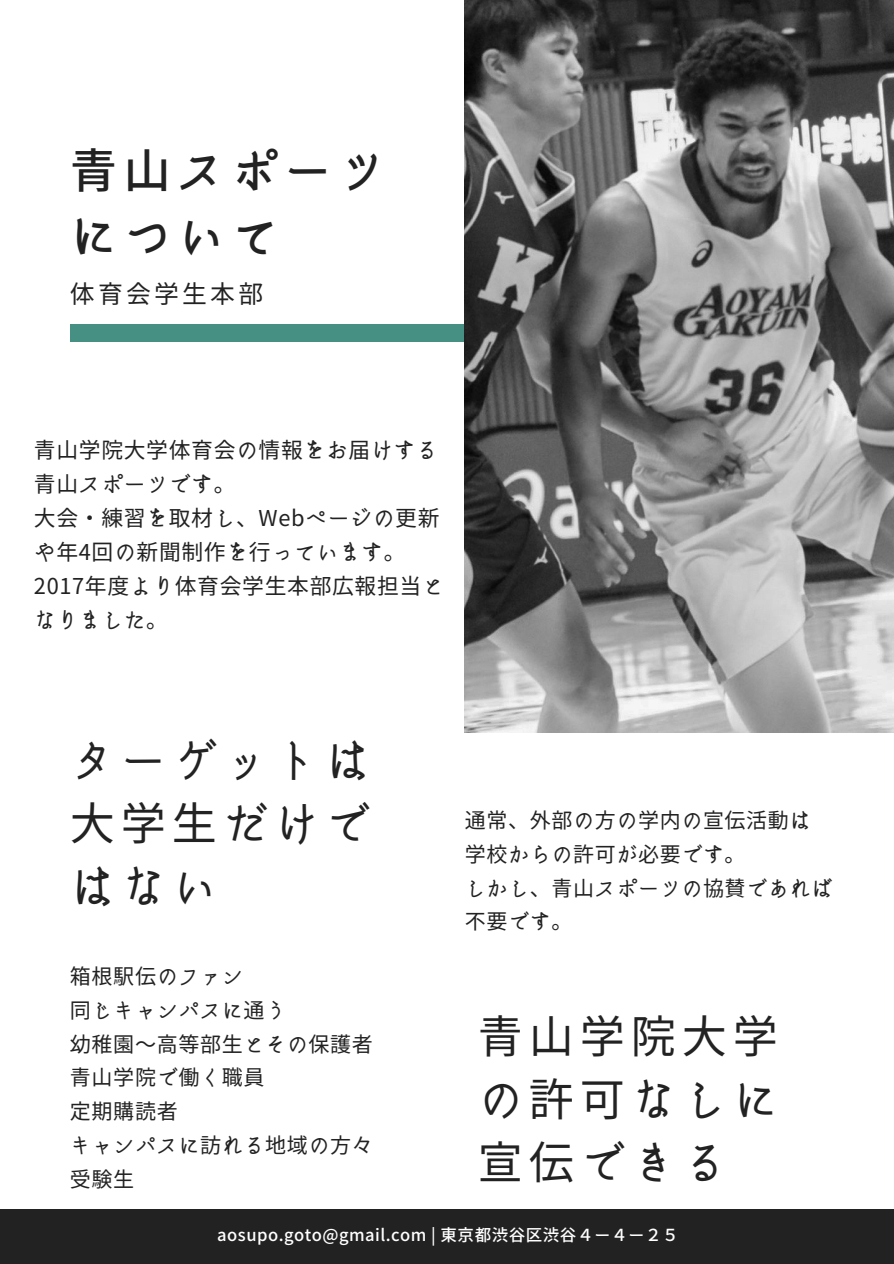
<style>
.page{position:relative;width:894px;height:1264px;background:#fff}
.page>*{position:absolute;margin:0;border:0;box-sizing:border-box;transform-origin:0 0}
.t1{font:500 47.4px "irohakaku C";letter-spacing:.13em;color:#222}
.t2{font:45.15px/63px "irohakaku C";letter-spacing:.13em;color:#222}
.t3{font:24.9px "irohakaku C";letter-spacing:.13em;color:#222}
.t4{font:21.75px/33.9px "irohakaku C";letter-spacing:.03em;color:#222}
.t5{font:21px "irohakaku C";letter-spacing:.03em;color:#222}
.t6{font:500 16.5px "irohakaku C";letter-spacing:.03em;color:#fff}
</style>
<div class="page">
<div style="left:70px;top:324px;width:823px;height:17px;background:#458f83"></div>
<img style="left:464px;top:0;width:429px;height:733px">
<div style="left:0;top:1209px;width:893px;height:54px;background:#222"></div>
<p class="t1" style="left:70px;top:137px;width:317px">青山スポーツ</p>
<p class="t1" style="left:70px;top:202px;width:210px">について</p>
<p class="t3" style="left:70px;top:277px;width:195px">体育会学生本部</p>
<p class="t4" style="left:34px;top:432px;width:405px">青山学院大学体育会の情報をお届けする青山スポーツです。</p>
<p class="t4" style="left:34px;top:500px;width:407px">大会・練習を取材し、Webページの更新や年4回の新聞制作を行っています。</p>
<p class="t4" style="left:34px;top:568px;width:411px">2017年度より体育会学生本部広報担当となりました。</p>
<p class="t2" style="left:70px;top:728px;width:301px">ターゲットは</p>
<p class="t2" style="left:70px;top:791px;width:301px">大学生だけではない</p>
<p class="t5" style="left:70px;top:961px;width:174px">箱根駅伝のファン</p>
<p class="t5" style="left:70px;top:995px;width:218px">同じキャンパスに通う</p>
<p class="t5" style="left:70px;top:1029px;width:304px">幼稚園～高等部生とその保護者</p>
<p class="t5" style="left:70px;top:1062px;width:196px">青山学院で働く職員</p>
<p class="t5" style="left:70px;top:1096px;width:109px">定期購読者</p>
<p class="t5" style="left:70px;top:1130px;width:304px">キャンパスに訪れる地域の方々</p>
<p class="t5" style="left:70px;top:1164px;width:66px">受験生</p>
<p class="t5" style="left:464px;top:805px;width:347px">通常、外部の方の学内の宣伝活動は</p>
<p class="t5" style="left:464px;top:839px;width:282px">学校からの許可が必要です。</p>
<p class="t5" style="left:464px;top:873px;width:369px">しかし、青山スポーツの協賛であれば</p>
<p class="t5" style="left:464px;top:906px;width:109px">不要です。</p>
<p class="t2" style="left:478px;top:1003px;width:301px;text-align:justify">青山学院大学の許可なしに宣伝できる</p>
<p class="t6" style="left:217px;top:1223px;width:463px">aosupo.goto@gmail.com | 東京都渋谷区渋谷４ー４ー２５</p>
</div>
